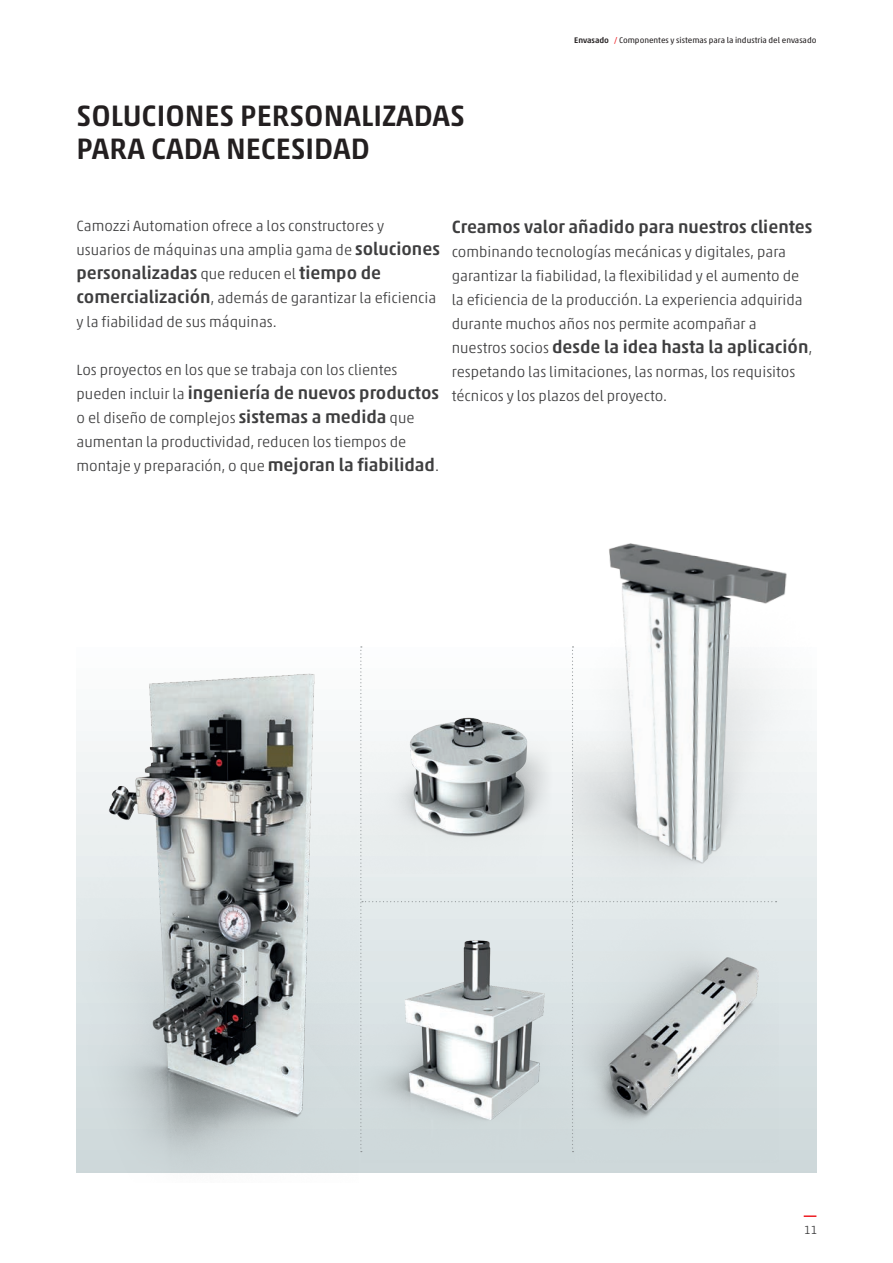
<style>
.page{position:relative;width:893px;height:1263px;background:#fff}
.page>*{position:absolute;margin:0;border:0;box-sizing:border-box;transform-origin:0 0}
.t1{font:500 30px "Akko W1 G";color:#231f20}
.t2{font:500 18px "Akko W1 G";color:#3e3e3f}
.t3{font:300 15px/24px "Akko W1 G";color:#3e3e3f}
.Testo{font:300 12px "Akko W1 G";color:#3e3e3f}
.t4{font:8.25px "Akko W1 G";color:#231f20}
.s1{font-weight:500}
.s2{color:#ee1d23}
.s3{font-weight:500;font-size:18px}
.s4{font-weight:300;font-size:15px}
</style>
<div class="page">
<div style="left:77px;top:638px;width:739px;height:534px;background:linear-gradient(to bottom,#fdfefe,#ccd8da)"></div>
<svg style="left:804px;top:1215px;width:12px;height:2px"></svg>
<svg style="left:360px;top:646px;width:417px;height:506px"></svg>
<img style="left:361px;top:904px;width:417px;height:259px">
<img style="left:572px;top:543px;width:240px;height:358px">
<img style="left:361px;top:670px;width:211px;height:203px">
<img style="left:77px;top:652px;width:282px;height:521px">
<p class="t1" style="left:77px;top:94px;width:390px">SOLUCIONES PERSONALIZADAS</p>
<p class="t1" style="left:77px;top:127px;width:295px">PARA CADA NECESIDAD</p>
<p class="t4" style="left:574px;top:34px;width:244px"><span class="s1">Envasado</span> <span class="s2">/</span> Componentes y sistemas para la industria del envasado</p>
<p class="t3" style="left:77px;top:213px;width:365px">Camozzi Automation ofrece a los constructores y usuarios de máquinas una amplia gama de <span class="s3">soluciones</span></p>
<p class="t2" style="left:77px;top:259px;width:306px">personalizadas <span class="s4">que reducen el</span> tiempo de</p>
<p class="t3" style="left:77px;top:285px;width:361px"><span class="s3">comercialización</span>, además de garantizar la eficiencia y la fiabilidad de sus máquinas.</p>
<p class="t3" style="left:77px;top:357px;width:322px">Los proyectos en los que se trabaja con los clientes</p>
<p class="t2" style="left:77px;top:379px;width:364px"><span class="s4">pueden incluir la</span> ingeniería de nuevos productos</p>
<p class="t3" style="left:77px;top:405px;width:364px">o el diseño de complejos <span class="s3">sistemas a medida</span> que aumentan la productividad, reducen los tiempos de montaje y preparación, o que <span class="s3">mejoran la fiabilidad</span>.</p>
<p class="t2" style="left:452px;top:213px;width:362px">Creamos valor añadido para nuestros clientes</p>
<p class="t3" style="left:452px;top:239px;width:353px">combinando tecnologías mecánicas y digitales, para garantizar la fiabilidad, la flexibilidad y el aumento de la eficiencia de la producción. La experiencia adquirida durante muchos años nos permite acompañar a</p>
<p class="t2" style="left:452px;top:333px;width:362px"><span class="s4">nuestros socios</span> desde la idea hasta la aplicación<span class="s4">,</span></p>
<p class="t3" style="left:452px;top:359px;width:345px">respetando las limitaciones, las normas, los requisitos técnicos y los plazos del proyecto.</p>
<p class="Testo" style="left:804px;top:1221px;width:15px">11</p>
</div>
